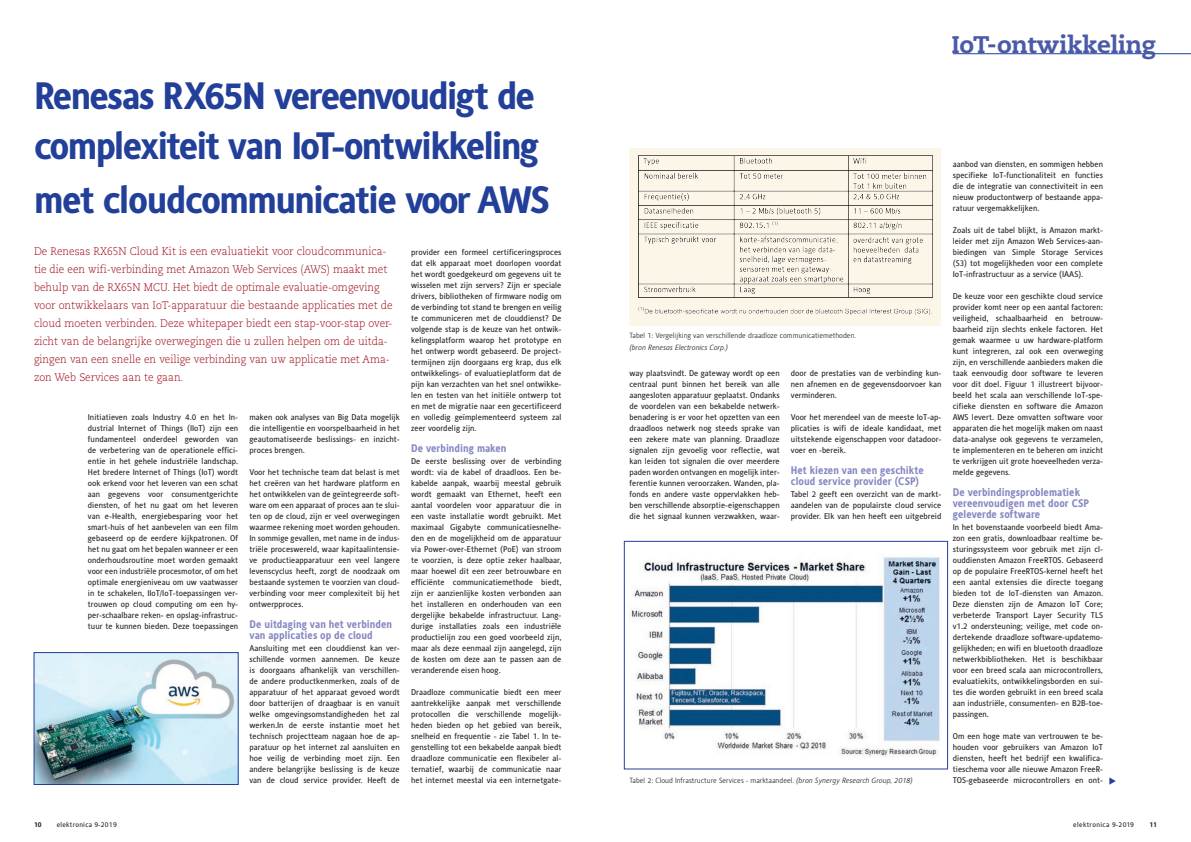
<style>
.page{position:relative;width:1191px;height:842px;background:#fff}
.page>*{position:absolute;margin:0;border:0;box-sizing:border-box;transform-origin:0 0}
.t1{font:700 38px/50px "Alber";letter-spacing:-.05em;color:#223f99}
.t2{font:800 24px "Caecilia LT Std";letter-spacing:-.01em;color:#4b5aa8}
.t3{font:300 11px/18px "Caecilia LT Std";color:#9d0715;scale:.93 1}
.t4{font:700 11px/11px "Alber";color:#8588c2;scale:.95 1}
.t5{font:8.3px/11px "Alber";color:#231f20;text-align:justify}
.t6{font:300 7.5px "Alber";color:#231f20}
.t7{font:italic 300 7.5px "Alber";color:#231f20}
.t8{font:7px "Alber";letter-spacing:.04em;color:#231f20}
.t9{font:700 7px "Alber";color:#231f20}
.s1{font-style:italic}
</style>
<div class="page">
<hr style="left:953px;top:53px;width:238px;height:1px;background:#223f99">
<img style="left:36px;top:654px;width:200px;height:129px">
<div style="left:34px;top:652px;width:204px;height:133px;border:1px solid #223f99"></div>
<img style="left:630px;top:148px;width:311px;height:177px">
<img style="left:631px;top:556px;width:309px;height:201px">
<div style="left:624px;top:541px;width:323px;height:228px;border:1px solid #223f99"></div>
<h1 class="t1" style="left:34px;top:69px;width:506px">Renesas RX65N vereenvoudigt de complexiteit van IoT-ontwikkeling</h1>
<h1 class="t1" style="left:34px;top:173px;width:518px">met cloudcommunicatie voor AWS</h1>
<p class="t3" style="left:34px;top:243px;width:387px">De Renesas RX65N Cloud Kit is een evaluatiekit voor cloudcommunica&shy;tie die een wifi-verbinding met Amazon Web Services (AWS) maakt met behulp van de RX65N MCU. Het biedt de optimale evaluatie-omgeving voor ontwikkelaars van IoT-apparatuur die bestaande applicaties met de cloud moeten verbinden. Deze whitepaper biedt een stap-voor-stap over&shy;zicht van de belangrijke overwegingen die u zullen helpen om de uitda&shy;gingen van een snelle en veilige verbinding van uw applicatie met Ama&shy;zon Web Services aan te gaan.</p>
<p class="t5" style="left:411px;top:246px;width:152px">provider een formeel certificeringsproces dat elk apparaat moet doorlopen voordat het wordt goedgekeurd om gegevens uit te wisselen met zijn servers? Zijn er speciale drivers, bibliotheken of firmware nodig om de verbinding tot stand te brengen en veilig te communiceren met de clouddienst? De volgende stap is de keuze van het ontwik&shy;kelingsplatform waarop het prototype en het ontwerp wordt gebaseerd. De project&shy;termijnen zijn doorgaans erg krap, dus elk ontwikkelings- of evaluatieplatform dat de pijn kan verzachten van het snel ontwikke&shy;len en testen van het initiële ontwerp tot en met de migratie naar een gecertificeerd en volledig geïmplementeerd systeem zal zeer voordelig zijn.</p>
<h3 class="t4" style="left:411px;top:442px;width:102px">De verbinding maken</h3>
<p class="t5" style="left:411px;top:456px;width:152px">De eerste beslissing over de verbinding wordt: via de kabel of draadloos. Een be&shy;kabelde aanpak, waarbij meestal gebruik wordt gemaakt van Ethernet, heeft een aantal voordelen voor apparatuur die in een vaste installatie wordt gebruikt. Met maximaal Gigabyte communicatiesnelhe&shy;den en de mogelijkheid om de apparatuur via Power-over-Ethernet (PoE) van stroom te voorzien, is deze optie zeker haalbaar, maar hoewel dit een zeer betrouwbare en efficiënte communicatiemethode biedt, zijn er aanzienlijke kosten verbonden aan het installeren en onderhouden van een dergelijke bekabelde infrastructuur. Lang&shy;durige installaties zoals een industriële productielijn zou een goed voorbeeld zijn, maar als deze eenmaal zijn aangelegd, zijn de kosten om deze aan te passen aan de veranderende eisen hoog.</p>
<p class="t5" style="left:411px;top:686px;width:152px">Draadloze communicatie biedt een meer aantrekkelijke aanpak met verschillende protocollen die verschillende mogelijk&shy;heden bieden op het gebied van bereik, snelheid en frequentie - zie Tabel 1. In te&shy;genstelling tot een bekabelde aanpak biedt draadloze communicatie een flexibeler al&shy;ternatief, waarbij de communicatie naar het internet meestal via een internetgate-</p>
<p class="t5" style="left:88px;top:412px;width:152px">Initiatieven zoals Industry 4.0 en het In&shy;dustrial Internet of Things (IIoT) zijn een fundamenteel onderdeel geworden van de verbetering van de operationele effici&shy;ëntie in het gehele industriële landschap.<br>Het bredere Internet of Things (IoT) wordt ook erkend voor het leveren van een schat aan gegevens voor consumentgerichte diensten, of het nu gaat om het leveren van e-Health, energiebesparing voor het smart-huis of het aanbevelen van een film gebaseerd op de eerdere kijkpatronen. Of het nu gaat om het bepalen wanneer er een onderhoudsroutine moet worden gemaakt voor een industriële procesmotor, of om het optimale energieniveau om uw vaatwasser in te schakelen, IIoT/IoT-toepassingen ver&shy;trouwen op cloud computing om een hy&shy;per-schaalbare reken- en opslag-infrastruc&shy;tuur te kunnen bieden. Deze toepassingen</p>
<p class="t5" style="left:249px;top:412px;width:152px">maken ook analyses van Big Data mogelijk die intelligentie en voorspelbaarheid in het geautomatiseerde beslissings- en inzicht&shy;proces brengen.</p>
<p class="t5" style="left:249px;top:466px;width:152px">Voor het technische team dat belast is met het creëren van het hardware platform en het ontwikkelen van de geïntegreerde soft&shy;ware om een apparaat of proces aan te slui&shy;ten op de cloud, zijn er veel overwegingen waarmee rekening moet worden gehouden.<br>In sommige gevallen, met name in de indus&shy;triële proceswereld, waar kapitaalintensie&shy;ve productieapparatuur een veel langere levenscyclus heeft, zorgt de noodzaak om bestaande systemen te voorzien van cloud&shy;verbinding voor meer complexiteit bij het ontwerpproces.</p>
<h3 class="t4" style="left:249px;top:618px;width:152px">De uitdaging van het verbinden van applicaties op de cloud</h3>
<p class="t5" style="left:249px;top:643px;width:152px">Aansluiting met een clouddienst kan ver&shy;schillende vormen aannemen. De keuze is doorgaans afhankelijk van verschillen&shy;de andere productkenmerken, zoals of de apparatuur of het apparaat gevoed wordt door batterijen of draagbaar is en vanuit welke omgevingsomstandigheden het zal werken.In de eerste instantie moet het technisch projectteam nagaan hoe de ap&shy;paratuur op het internet zal aansluiten en hoe veilig de verbinding moet zijn. Een andere belangrijke beslissing is de keuze van de cloud service provider. Heeft de</p>
<h2 class="t2" style="left:951px;top:30px;width:206px">IoT-ontwikkeling</h2>
<p class="t6" style="left:629px;top:331px;width:228px">Tabel 1: Vergelijking van verschillende draadloze communicatiemethoden.</p>
<p class="t7" style="left:629px;top:343px;width:100px">(bron Renesas Electronics Corp.)</p>
<p class="t5" style="left:629px;top:367px;width:152px">way plaatsvindt. De gateway wordt op een centraal punt binnen het bereik van alle aangesloten apparatuur geplaatst. Ondanks de voordelen van een bekabelde netwerk&shy;benadering is er voor het opzetten van een draadloos netwerk nog steeds sprake van een zekere mate van planning. Draadloze signalen zijn gevoelig voor reflectie, wat kan leiden tot signalen die over meerdere paden worden ontvangen en mogelijk inter&shy;ferentie kunnen veroorzaken. Wanden, pla&shy;fonds en andere vaste oppervlakken heb&shy;ben verschillende absorptie-eigenschappen die het signaal kunnen verzwakken, waar-</p>
<p class="t5" style="left:791px;top:367px;width:152px">door de prestaties van de verbinding kun&shy;nen afnemen en de gegevensdoorvoer kan verminderen.</p>
<p class="t5" style="left:791px;top:411px;width:152px">Voor het merendeel van de meeste IoT-ap&shy;plicaties is wifi de ideale kandidaat, met uitstekende eigenschappen voor datadoor&shy;voer en -bereik.</p>
<h3 class="t4" style="left:791px;top:464px;width:141px">Het kiezen van een geschikte cloud service provider (CSP)</h3>
<p class="t5" style="left:791px;top:489px;width:152px">Tabel 2 geeft een overzicht van de markt&shy;aandelen van de populairste cloud service provider. Elk van hen heeft een uitgebreid</p>
<p class="t6" style="left:629px;top:776px;width:285px">Tabel 2: Cloud Infrastructure Services - marktaandeel. <span class="s1">(bron Synergy Research Group, 2018)</span></p>
<p class="t5" style="left:952px;top:158px;width:152px">aanbod van diensten, en sommigen hebben specifieke IoT-functionaliteit en functies die de integratie van connectiviteit in een nieuw productontwerp of bestaande appa&shy;ratuur vergemakkelijken.</p>
<p class="t5" style="left:952px;top:224px;width:152px">Zoals uit de tabel blijkt, is Amazon markt&shy;leider met zijn Amazon Web Services-aan&shy;biedingen van Simple Storage Services (S3) tot mogelijkheden voor een complete IoT-infrastructuur as a service (IAAS).</p>
<p class="t5" style="left:952px;top:290px;width:152px">De keuze voor een geschikte cloud service provider komt neer op een aantal factoren: veiligheid, schaalbaarheid en betrouw&shy;baarheid zijn slechts enkele factoren. Het gemak waarmee u uw hardware-platform kunt integreren, zal ook een overweging zijn, en verschillende aanbieders maken die taak eenvoudig door software te leveren voor dit doel. Figuur 1 illustreert bijvoor&shy;beeld het scala aan verschillende IoT-spe&shy;cifieke diensten en software die Amazon AWS levert. Deze omvatten software voor apparaten die het mogelijk maken om naast data-analyse ook gegevens te verzamelen, te implementeren en te beheren om inzicht te verkrijgen uit grote hoeveelheden verza&shy;melde gegevens.</p>
<h3 class="t4" style="left:952px;top:486px;width:145px">De verbindingsproblematiek vereenvoudigen met door CSP geleverde software</h3>
<p class="t5" style="left:952px;top:522px;width:152px">In het bovenstaande voorbeeld biedt Ama&shy;zon een gratis, downloadbaar realtime be&shy;sturingssysteem voor gebruik met zijn cl&shy;ouddiensten Amazon FreeRTOS. Gebaseerd op de populaire FreeRTOS-kernel heeft het een aantal extensies die directe toegang bieden tot de IoT-diensten van Amazon.<br>Deze diensten zijn de Amazon IoT Core; verbeterde Transport Layer Security TLS v1.2 ondersteuning; veilige, met code on&shy;dertekende draadloze software-updatemo&shy;gelijkheden; en wifi en bluetooth draadloze netwerkbibliotheken. Het is beschikbaar voor een breed scala aan microcontrollers, evaluatiekits, ontwikkelingsborden en sui&shy;tes die worden gebruikt in een breed scala aan industriële, consumenten- en B2B-toe&shy;passingen.</p>
<p class="t5" style="left:952px;top:730px;width:152px">Om een hoge mate van vertrouwen te be&shy;houden voor gebruikers van Amazon IoT diensten, heeft het bedrijf een kwalifica&shy;tieschema voor alle nieuwe Amazon FreeR-TOS-gebaseerde microcontrollers en ont-</p>
<p class="t9" style="left:34px;top:820px;width:9px">10</p>
<p class="t8" style="left:57px;top:820px;width:62px">elektronica 9-2019</p>
<p class="t8" style="left:1073px;top:820px;width:62px">elektronica 9-2019</p>
<p class="t9" style="left:1149px;top:820px;width:9px">11</p>
</div>
